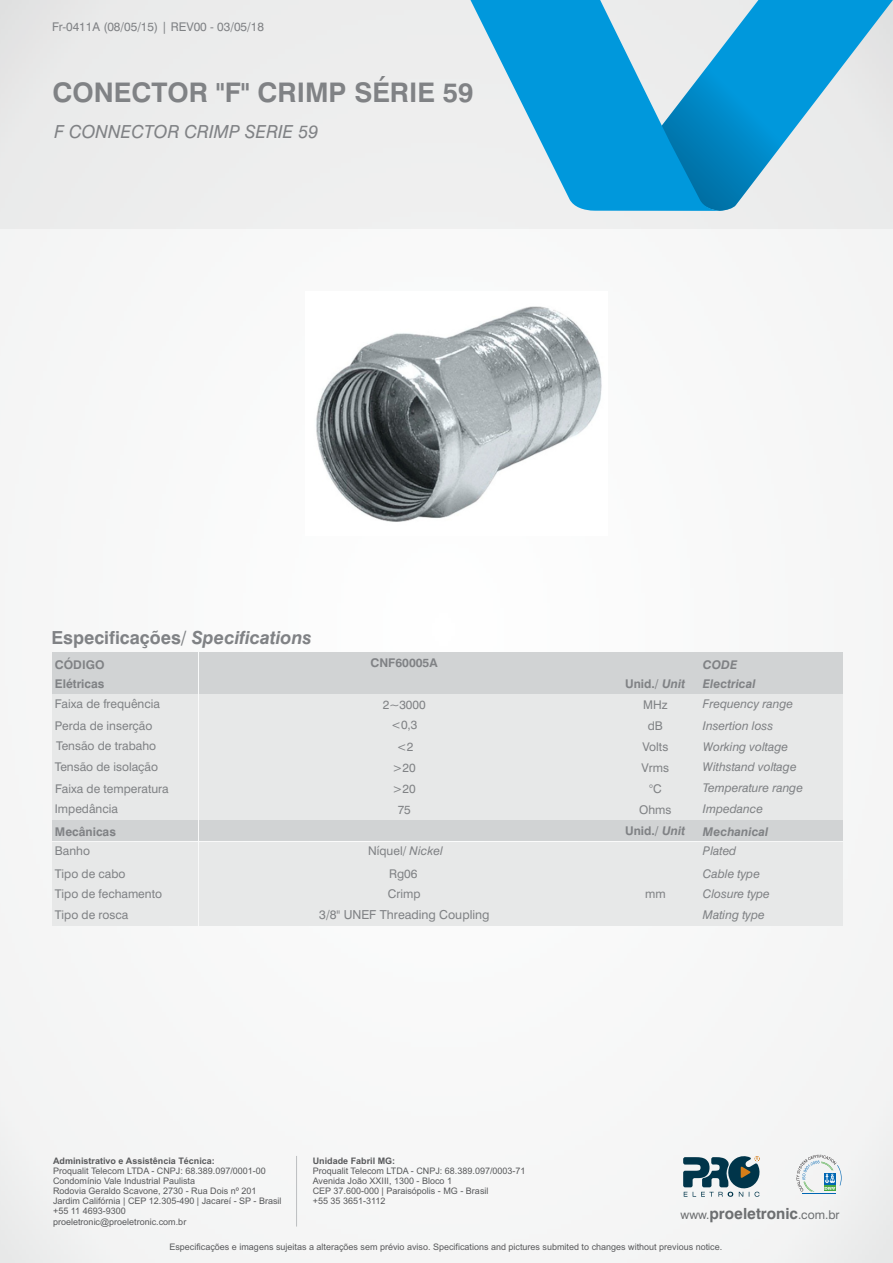
<style>
.page{position:relative;width:893px;height:1263px;background:#f7f7f7}
.page>*{position:absolute;margin:0;border:0;box-sizing:border-box;transform-origin:0 0}
.t1{font:700 27px "Swiss 721 BT";color:#808285}
.t2{font:700 18px "Swiss 721 BT";color:#808285}
.t3{font:italic 18px "Swiss 721 BT";color:#808285}
.t4{font:700 15.45px "Swiss 721 BT";color:#6d6f71}
.t5{font:12.3px "Swiss 721 BT";color:#808285}
.t6{font:12px/19.8px "Swiss 721 BT";color:#808285}
.t7{font:italic 12px/21px "Swiss 721 BT";color:#808285}
.t8{font:700 12px "Swiss 721 BT";color:#808285}
.t9{font:italic 700 12px/20px "Swiss 721 BT";color:#808285}
.t10{font:9px/10.1px "Arial";color:#58595b}
.t11{font:700 9px "Arial";color:#58595b}
.s1{font-style:italic}
.s2{font-weight:400;font-size:12.15px}
</style>
<div class="page">
<div style="left:0;top:0;width:893px;height:228px;background:#eceded"></div>
<hr style="left:296px;top:1156px;width:1px;height:70px;background:#bcbec0">
<svg style="left:683px;top:1156px;width:77px;height:41px"></svg>
<hr style="left:802px;top:1194px;width:34px;height:1px;background:#0066b3">
<svg style="left:796px;top:1155px;width:46px;height:36px"></svg>
<div style="left:53px;top:653px;width:145px;height:20px;background:#d1d3d4"></div>
<div style="left:199px;top:653px;width:410px;height:20px;background:#d1d3d4"></div>
<div style="left:610px;top:653px;width:90px;height:20px;background:#d1d3d4"></div>
<div style="left:53px;top:674px;width:145px;height:20px;background:#d1d3d4"></div>
<div style="left:53px;top:821px;width:145px;height:20px;background:#d1d3d4"></div>
<div style="left:199px;top:674px;width:410px;height:20px;background:#d1d3d4"></div>
<div style="left:199px;top:821px;width:410px;height:20px;background:#d1d3d4"></div>
<div style="left:610px;top:674px;width:90px;height:20px;background:#d1d3d4"></div>
<div style="left:610px;top:821px;width:90px;height:20px;background:#d1d3d4"></div>
<div style="left:53px;top:695px;width:145px;height:20px;background:#e7e8e8"></div>
<div style="left:53px;top:842px;width:145px;height:20px;background:#e7e8e8"></div>
<div style="left:199px;top:695px;width:410px;height:20px;background:#e7e8e8"></div>
<div style="left:199px;top:842px;width:410px;height:20px;background:#e7e8e8"></div>
<div style="left:610px;top:695px;width:90px;height:20px;background:#e7e8e8"></div>
<div style="left:610px;top:842px;width:90px;height:20px;background:#e7e8e8"></div>
<div style="left:53px;top:716px;width:145px;height:20px;background:#e7e8e8"></div>
<div style="left:53px;top:863px;width:145px;height:20px;background:#e7e8e8"></div>
<div style="left:199px;top:716px;width:410px;height:20px;background:#e7e8e8"></div>
<div style="left:199px;top:863px;width:410px;height:20px;background:#e7e8e8"></div>
<div style="left:610px;top:716px;width:90px;height:20px;background:#e7e8e8"></div>
<div style="left:610px;top:863px;width:90px;height:20px;background:#e7e8e8"></div>
<div style="left:53px;top:737px;width:145px;height:20px;background:#e7e8e8"></div>
<div style="left:53px;top:884px;width:145px;height:20px;background:#e7e8e8"></div>
<div style="left:53px;top:905px;width:145px;height:20px;background:#e7e8e8"></div>
<div style="left:53px;top:758px;width:145px;height:20px;background:#e7e8e8"></div>
<div style="left:53px;top:779px;width:145px;height:20px;background:#e7e8e8"></div>
<div style="left:53px;top:800px;width:145px;height:20px;background:#e7e8e8"></div>
<div style="left:199px;top:737px;width:410px;height:20px;background:#e7e8e8"></div>
<div style="left:199px;top:884px;width:410px;height:20px;background:#e7e8e8"></div>
<div style="left:199px;top:905px;width:410px;height:20px;background:#e7e8e8"></div>
<div style="left:199px;top:758px;width:410px;height:20px;background:#e7e8e8"></div>
<div style="left:199px;top:779px;width:410px;height:20px;background:#e7e8e8"></div>
<div style="left:199px;top:800px;width:410px;height:20px;background:#e7e8e8"></div>
<div style="left:610px;top:737px;width:90px;height:20px;background:#e7e8e8"></div>
<div style="left:610px;top:884px;width:90px;height:20px;background:#e7e8e8"></div>
<div style="left:610px;top:905px;width:90px;height:20px;background:#e7e8e8"></div>
<div style="left:610px;top:758px;width:90px;height:20px;background:#e7e8e8"></div>
<div style="left:610px;top:779px;width:90px;height:20px;background:#e7e8e8"></div>
<div style="left:610px;top:800px;width:90px;height:20px;background:#e7e8e8"></div>
<div style="left:701px;top:653px;width:142px;height:20px;background:#d1d3d4"></div>
<div style="left:701px;top:674px;width:142px;height:20px;background:#d1d3d4"></div>
<div style="left:701px;top:821px;width:142px;height:20px;background:#d1d3d4"></div>
<div style="left:701px;top:695px;width:142px;height:20px;background:#e7e8e8"></div>
<div style="left:701px;top:842px;width:142px;height:20px;background:#e7e8e8"></div>
<div style="left:701px;top:716px;width:142px;height:20px;background:#e7e8e8"></div>
<div style="left:701px;top:863px;width:142px;height:20px;background:#e7e8e8"></div>
<div style="left:701px;top:737px;width:142px;height:20px;background:#e7e8e8"></div>
<div style="left:701px;top:884px;width:142px;height:20px;background:#e7e8e8"></div>
<div style="left:701px;top:905px;width:142px;height:20px;background:#e7e8e8"></div>
<div style="left:701px;top:758px;width:142px;height:20px;background:#e7e8e8"></div>
<div style="left:701px;top:779px;width:142px;height:20px;background:#e7e8e8"></div>
<div style="left:701px;top:800px;width:142px;height:20px;background:#e7e8e8"></div>
<svg style="left:720px;top:0;width:173px;height:211px"></svg>
<svg style="left:470px;top:0;width:250px;height:211px;fill:#0098dc"></svg>
<img style="left:316px;top:306px;width:286px;height:216px">
<h3 class="t6" style="left:52px;top:18px;width:213px">Fr-0411A (08/05/15) | REV00 - 03/05/18</h3>
<h1 class="t1" style="left:52px;top:81px;width:423px">CONECTOR "F" CRIMP SÉRIE 59</h1>
<h2 class="t3" style="left:54px;top:125px;width:265px">F CONNECTOR CRIMP SERIE 59</h2>
<h2 class="t2" style="left:52px;top:630px;width:262px">Especificações/ <span class="s1">Specifications</span></h2>
<h3 class="t8" style="left:55px;top:659px;width:51px">CÓDIGO</h3>
<h3 class="t8" style="left:370px;top:658px;width:69px">CNF60005A</h3>
<h3 class="t8" style="left:55px;top:679px;width:51px">Elétricas</h3>
<h3 class="t8" style="left:625px;top:679px;width:62px">Unid./ <span class="s1">Unit</span></h3>
<h3 class="t9" style="left:703px;top:655px;width:54px">CODE<br>Electrical</h3>
<h3 class="t6" style="left:55px;top:695px;width:106px">Faixa de frequência</h3>
<h3 class="t6" style="left:383px;top:696px;width:44px">2~3000</h3>
<h3 class="t6" style="left:643px;top:696px;width:26px">MHz</h3>
<h3 class="t7" style="left:703px;top:694px;width:92px">Frequency range</h3>
<h3 class="t6" style="left:55px;top:717px;width:99px">Perda de inserção</h3>
<h3 class="t6" style="left:391px;top:716px;width:28px">&lt;0,3</h3>
<h3 class="t6" style="left:648px;top:717px;width:17px">dB</h3>
<h3 class="t7" style="left:703px;top:717px;width:72px">Insertion loss</h3>
<h3 class="t6" style="left:56px;top:737px;width:101px">Tensão de trabaho</h3>
<h3 class="t6" style="left:55px;top:780px;width:115px">Faixa de temperatura</h3>
<h3 class="t6" style="left:55px;top:758px;width:105px">Tensão de isolação</h3>
<h3 class="t6" style="left:55px;top:800px;width:65px">Impedância</h3>
<h3 class="t6" style="left:397px;top:738px;width:18px">&lt;2</h3>
<h3 class="t6" style="left:393px;top:759px;width:25px">&gt;20</h3>
<h3 class="t6" style="left:398px;top:801px;width:15px">75</h3>
<h3 class="t6" style="left:393px;top:780px;width:25px">&gt;20</h3>
<h3 class="t6" style="left:642px;top:738px;width:27px">Volts</h3>
<h3 class="t7" style="left:703px;top:738px;width:86px">Working voltage</h3>
<h3 class="t6" style="left:642px;top:758px;width:29px;line-height:21.1px;text-align:center">Vrms °C</h3>
<h3 class="t7" style="left:703px;top:757px;width:102px">Withstand voltage<br>Temperature range<br>Impedance</h3>
<h3 class="t6" style="left:639px;top:801px;width:34px">Ohms</h3>
<h3 class="t8" style="left:55px;top:826px;width:62px">Mecânicas</h3>
<h3 class="t8" style="left:625px;top:826px;width:62px">Unid./ <span class="s1">Unit</span></h3>
<h3 class="t9" style="left:703px;top:822px;width:67px">Mechanical</h3>
<h3 class="t6" style="left:55px;top:842px;width:37px">Banho</h3>
<h3 class="t6" style="left:368px;top:842px;width:76px">Níquel/ <span class="s1">Nickel</span></h3>
<h3 class="t7" style="left:703px;top:842px;width:35px">Plated</h3>
<h3 class="t6" style="left:55px;top:865px;width:109px">Tipo de cabo<br>Tipo de fechamento</h3>
<h3 class="t6" style="left:55px;top:905px;width:75px">Tipo de rosca</h3>
<h3 class="t6" style="left:389px;top:865px;width:30px">Rg06</h3>
<h3 class="t6" style="left:388px;top:884px;width:34px">Crimp</h3>
<h3 class="t5" style="left:319px;top:909px;width:172px">3/8" UNEF Threading Coupling</h3>
<h3 class="t6" style="left:645px;top:885px;width:22px">mm</h3>
<h3 class="t7" style="left:703px;top:865px;width:68px;line-height:19.8px">Cable type<br>Closure type</h3>
<h3 class="t7" style="left:703px;top:905px;width:63px">Mating type</h3>
<p class="t11" style="left:53px;top:1157px;width:163px">Administrativo e Assistência Técnica:</p>
<p class="t10" style="left:53px;top:1167px;width:230px">Proqualit Telecom LTDA - CNPJ: 68.389.097/0001-00<br>Condomínio Vale Industrial Paulista<br>Rodovia Geraldo Scavone, 2730 - Rua Dois nº 201<br>Jardim Califórnia | CEP 12.305-490 | Jacareí - SP - Brasil +55 11 4693-9300<br>proeletronic@proeletronic.com.br</p>
<p class="t11" style="left:313px;top:1158px;width:84px">Unidade Fabril MG:</p>
<p class="t10" style="left:313px;top:1167px;width:214px">Proqualit Telecom LTDA - CNPJ: 68.389.097/0003-71<br>Avenida João XXIII, 1300 - Bloco 1<br>CEP 37.600-000 | Paraisópolis - MG - Brasil<br>+55 35 3651-3112</p>
<h3 class="t4" style="left:681px;top:1207px;width:160px"><span class="s2">www.</span>proeletronic<span class="s2">.com.br</span></h3>
<p class="t10" style="left:169px;top:1242px;width:554px">Especificações e imagens sujeitas a alterações sem prévio aviso. Specifications and pictures submited to changes without previous notice.</p>
</div>
